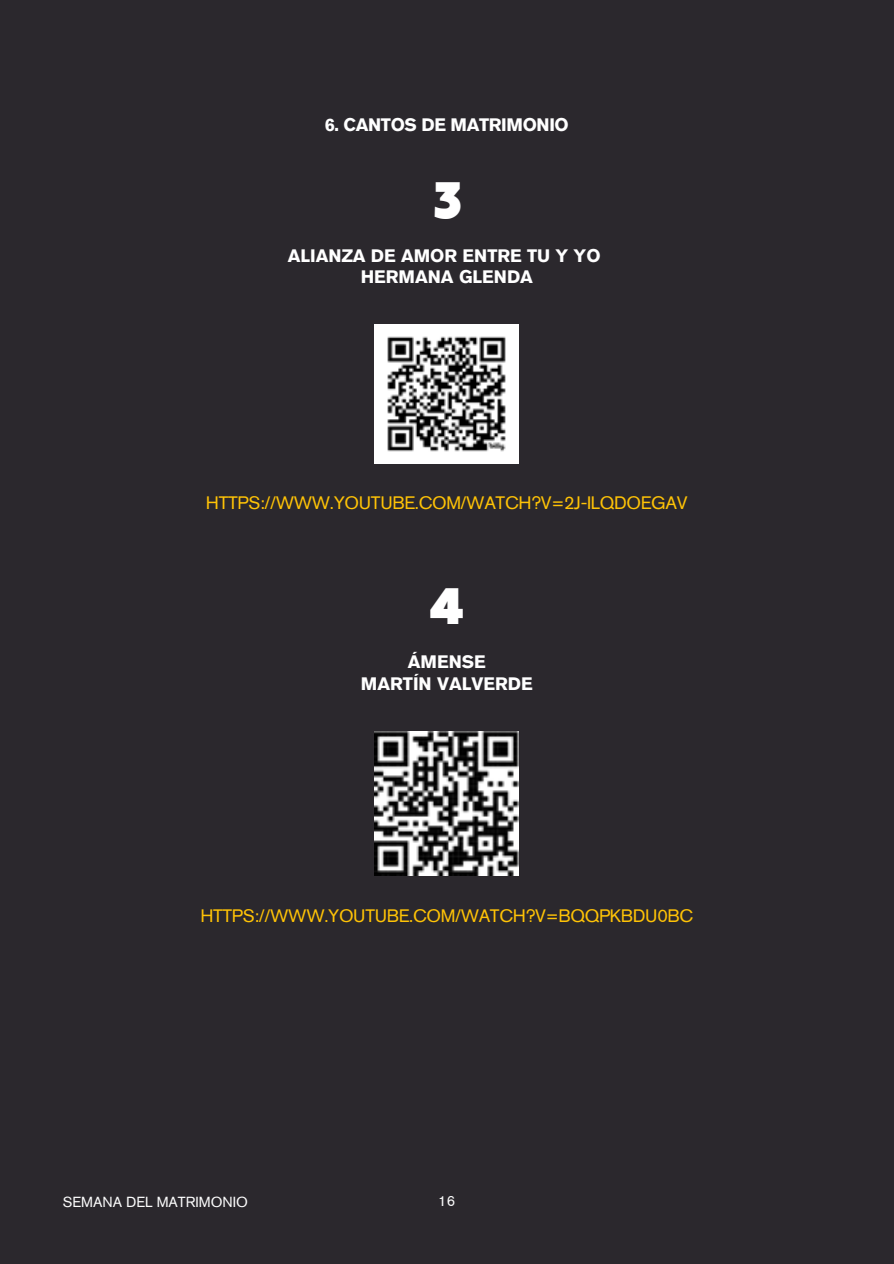
<style>
.page{position:relative;width:894px;height:1264px;background:#fff}
.page>*{position:absolute;margin:0;border:0;box-sizing:border-box;transform-origin:0 0}
.t1{font:900 48px "Klein Text";color:#fff}
.t2{font:18px "Akzidenz Grotesk Pro";letter-spacing:-.02em;color:#ffc306}
.t3{font:700 18px/21.3px "Akzidenz Grotesk Pro";color:#fff;text-align:center}
.t4{font:700 18px "Akzidenz Grotesk Pro";letter-spacing:-.02em;color:#fff}
.t5{font:14.55px "Akzidenz Grotesk Pro";color:#fcfcfc}
</style>
<div class="page">
<div style="left:0;top:0;width:893px;height:1263px;background:#2b282d"></div>
<img style="left:374px;top:325px;width:144px;height:138px">
<img style="left:375px;top:731px;width:144px;height:144px">
<h1 class="t4" style="left:324px;top:118px;width:245px">6. CANTOS DE MATRIMONIO</h1>
<h1 class="t1" style="left:432px;top:176px;width:30px">3</h1>
<h2 class="t3" style="left:287px;top:247px;width:314px">ALIANZA DE AMOR ENTRE TU Y YO<br>HERMANA GLENDA</h2>
<p class="t2" style="left:206px;top:495px;width:483px">HTTPS://WWW.YOUTUBE.COM/WATCH?V=2J-ILQDOEGAV</p>
<p class="t1" style="left:430px;top:582px;width:35px">4</p>
<p class="t3" style="left:361px;top:653px;width:173px">ÁMENSE<br>MARTÍN VALVERDE</p>
<h2 class="t2" style="left:200px;top:908px;width:494px">HTTPS://WWW.YOUTUBE.COM/WATCH?V=BQQPKBDU0BC</h2>
<p class="t5" style="left:63px;top:1196px;width:187px">SEMANA DEL MATRIMONIO</p>
<p class="t5" style="left:438px;top:1195px;width:18px">16</p>
</div>
